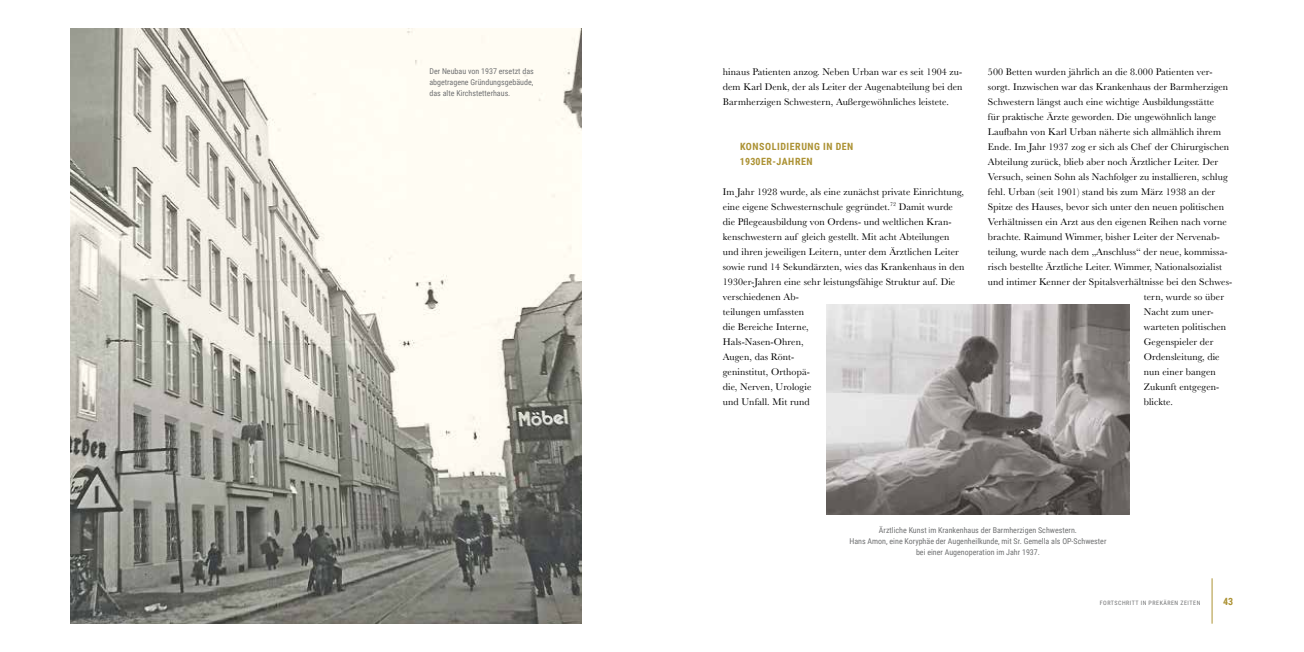
<style>
.page{position:relative;width:1304px;height:652px;background:#fff}
.page>*{position:absolute;margin:0;border:0;box-sizing:border-box;transform-origin:0 0}
.t1{font:10px/15px "Baskerville";letter-spacing:.01em;color:#000;text-align:justify}
.t2{font:700 10px/15px "Roboto Condensed";letter-spacing:.055em;color:#ac9234}
.t3{font:8px/11px "Roboto Condensed";color:#707172;text-align:center}
.t4{font:6px "Roboto Condensed";letter-spacing:.085em;color:#707172}
</style>
<div class="page">
<hr style="left:1212px;top:578px;width:1px;height:46px;background:#ac9234">
<img style="left:71px;top:28px;width:510px;height:596px">
<img style="left:826px;top:304px;width:304px;height:210px">
<p class="t3" style="left:429px;top:65px;width:106px;text-align:justify">Der Neubau von 1937 ersetzt das abgetragene Gründungsgebäude, das alte Kirchstetterhaus.</p>
<p class="t1" style="left:723px;top:64px;width:241px">hinaus Patienten anzog. Neben Urban war es seit 1904 zu&shy;dem Karl Denk, der als Leiter der Augenabteilung bei den Barmherzigen Schwestern, Außergewöhnliches leistete.</p>
<p class="t2" style="left:740px;top:138px;width:115px">KONSOLIDIERUNG IN DEN<br>1930ER-JAHREN</p>
<p class="t1" style="left:723px;top:184px;width:243px;text-align:left">Im Jahr 1928 wurde, als eine zunächst private Einrichtung, eine eigene Schwesternschule gegründet.<sup>72</sup> Damit wurde die Pflegeausbildung von Ordens- und weltlichen Kran&shy;kenschwestern auf gleich gestellt. Mit acht Abteilungen und ihren jeweiligen Leitern, unter dem Ärztlichen Leiter sowie rund 14 Sekundärzten, wies das Krankenhaus in den 1930er-Jahren eine sehr leistungsfähige Struktur auf. Die verschiedenen Ab-<br>teilungen umfassten<br>die Bereiche Interne,<br>Hals-Nasen-Ohren,<br>Augen, das Rönt-<br>geninstitut, Orthopä-<br>die, Nerven, Urologie<br>und Unfall. Mit rund</p>
<p class="t1" style="left:988px;top:64px;width:226px">500 Betten wurden jährlich an die 8.000 Patienten ver-</p>
<p class="t1" style="left:988px;top:79px;width:242px">sorgt. Inzwischen war das Krankenhaus der Barmherzigen</p>
<p class="t1" style="left:988px;top:94px;width:228px">Schwestern längst auch eine wichtige Ausbildungsstätte</p>
<p class="t1" style="left:988px;top:109px;width:230px">für praktische Ärzte geworden. Die ungewöhnlich lange</p>
<p class="t1" style="left:988px;top:124px;width:235px">Laufbahn von Karl Urban näherte sich allmählich ihrem</p>
<p class="t1" style="left:988px;top:139px;width:243px">Ende. Im Jahr 1937 zog er sich als Chef der Chirurgischen</p>
<p class="t1" style="left:988px;top:154px;width:232px">Abteilung zurück, blieb aber noch Ärztlicher Leiter. Der</p>
<p class="t1" style="left:988px;top:169px;width:241px">Versuch, seinen Sohn als Nachfolger zu installieren, schlug</p>
<p class="t1" style="left:988px;top:184px;width:229px">fehl. Urban (seit 1901) stand bis zum März 1938 an der</p>
<p class="t1" style="left:988px;top:199px;width:238px">Spitze des Hauses, bevor sich unter den neuen politischen</p>
<p class="t1" style="left:988px;top:214px;width:241px">Verhältnissen ein Arzt aus den eigenen Reihen nach vorne</p>
<p class="t1" style="left:988px;top:229px;width:233px">brachte. Raimund Wimmer, bisher Leiter der Nervenab-</p>
<p class="t1" style="left:988px;top:244px;width:241px">teilung, wurde nach dem „Anschluss“ der neue, kommissa-</p>
<p class="t1" style="left:988px;top:259px;width:236px">risch bestellte Ärztliche Leiter. Wimmer, Nationalsozialist</p>
<p class="t1" style="left:988px;top:274px;width:246px">und intimer Kenner der Spitalsverhältnisse bei den Schwes-</p>
<p class="t1" style="left:1144px;top:289px;width:82px">tern, wurde so über</p>
<p class="t1" style="left:1144px;top:304px;width:71px">Nacht zum uner-</p>
<p class="t1" style="left:1144px;top:319px;width:84px">warteten politischen</p>
<p class="t1" style="left:1144px;top:334px;width:71px">Gegenspieler der</p>
<p class="t1" style="left:1144px;top:349px;width:77px">Ordensleitung, die</p>
<p class="t1" style="left:1144px;top:364px;width:74px">nun einer bangen</p>
<p class="t1" style="left:1144px;top:379px;width:77px">Zukunft entgegen-</p>
<p class="t1" style="left:1144px;top:394px;width:31px">blickte.</p>
<p class="t3" style="left:849px;top:524px;width:258px">Ärztliche Kunst im Krankenhaus der Barmherzigen Schwestern.<br>Hans Amon, eine Koryphäe der Augenheilkunde, mit Sr. Gemella als OP-Schwester bei einer Augenoperation im Jahr 1937.</p>
<p class="t4" style="left:1100px;top:598px;width:102px">FORTSCHRITT IN PREKÄREN ZEITEN</p>
<p class="t2" style="left:1223px;top:593px;width:12px">43</p>
</div>
